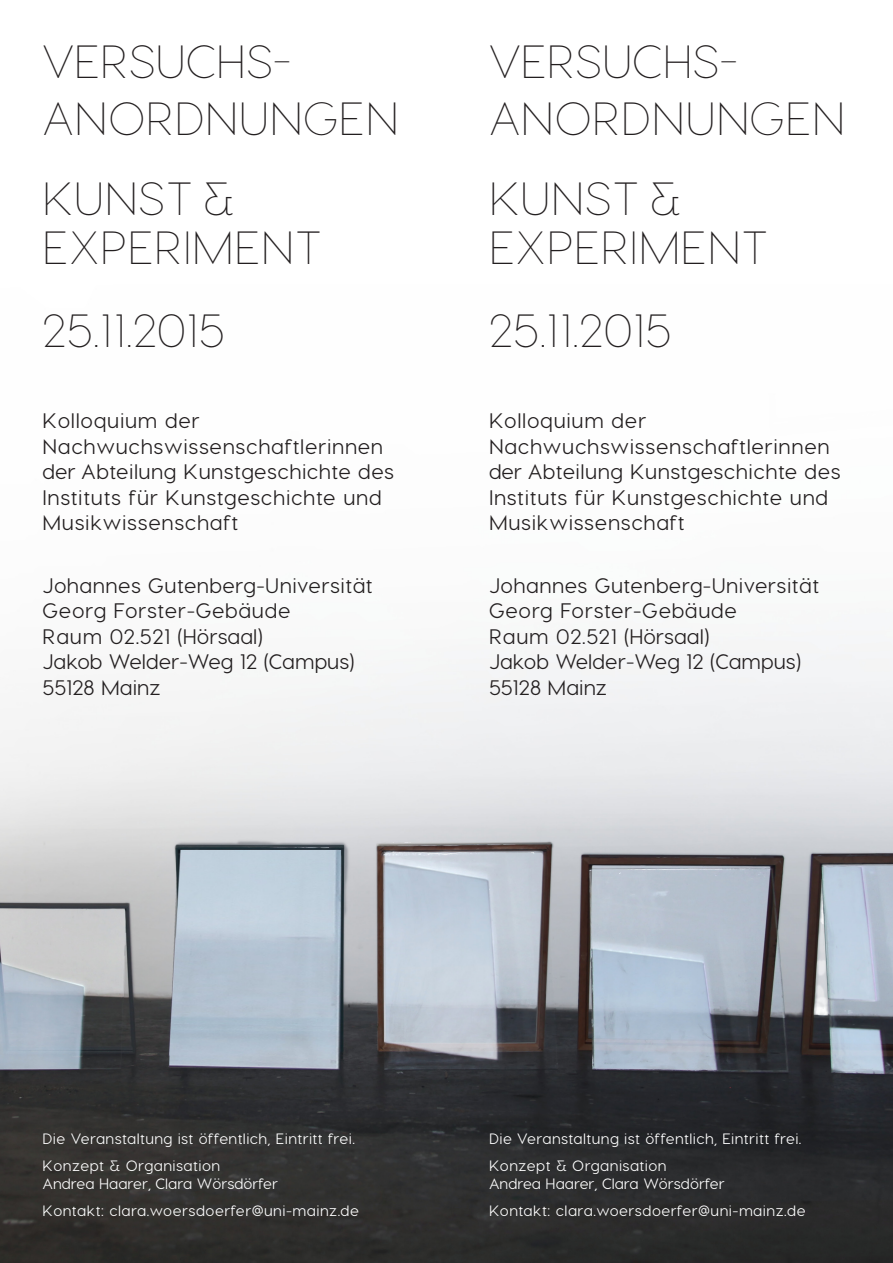
<style>
.page{position:relative;width:893px;height:1263px;background:#fff}
.page>*{position:absolute;margin:0;border:0;box-sizing:border-box;transform-origin:0 0}
.t1{font:100 46.5px/57px "Visby CF";letter-spacing:.01em;color:#231f20}
.t2{font:500 21px/25.5px "Visby CF";letter-spacing:.025em;color:#231f20}
.t3{font:500 15px/27px "Visby CF";letter-spacing:.025em;color:#fff}
</style>
<div class="page">
<img style="left:0;top:639px;width:893px;height:624px">
<h1 class="t1" style="left:43px;top:33px;width:358px">VERSUCHS-<br>ANORDNUNGEN</h1>
<h1 class="t1" style="left:43px;top:173px;width:281px;line-height:49.5px">KUNST &amp;<br>EXPERIMENT</h1>
<h1 class="t1" style="left:43px;top:301px;width:184px">25.11.2015</h1>
<p class="t2" style="left:43px;top:408px;width:353px">Kolloquium der<br>Nachwuchswissenschaftlerinnen der Abteilung Kunstgeschichte des<br>Instituts für Kunstgeschichte und<br>Musikwissenschaft</p>
<p class="t2" style="left:43px;top:572px;width:332px">Johannes Gutenberg-Universität<br>Georg Forster-Gebäude<br>Raum 02.521 (Hörsaal)<br>Jakob Welder-Weg 12 (Campus)<br>55128 Mainz</p>
<h1 class="t1" style="left:489px;top:33px;width:358px">VERSUCHS-<br>ANORDNUNGEN</h1>
<h1 class="t1" style="left:489px;top:173px;width:281px;line-height:49.5px">KUNST &amp;<br>EXPERIMENT</h1>
<h1 class="t1" style="left:489px;top:301px;width:184px">25.11.2015</h1>
<p class="t2" style="left:489px;top:408px;width:353px">Kolloquium der<br>Nachwuchswissenschaftlerinnen der Abteilung Kunstgeschichte des<br>Instituts für Kunstgeschichte und<br>Musikwissenschaft</p>
<p class="t2" style="left:489px;top:572px;width:332px">Johannes Gutenberg-Universität<br>Georg Forster-Gebäude<br>Raum 02.521 (Hörsaal)<br>Jakob Welder-Weg 12 (Campus)<br>55128 Mainz</p>
<p class="t3" style="left:43px;top:1125px;width:314px">Die Veranstaltung ist öffentlich, Eintritt frei.<br>Konzept &amp; Organisation</p>
<p class="t3" style="left:43px;top:1170px;width:318px">Andrea Haarer, Clara Wörsdörfer<br>Kontakt: clara.woersdoerfer@uni-mainz.de</p>
<p class="t3" style="left:489px;top:1125px;width:314px">Die Veranstaltung ist öffentlich, Eintritt frei.<br>Konzept &amp; Organisation</p>
<p class="t3" style="left:489px;top:1170px;width:318px">Andrea Haarer, Clara Wörsdörfer<br>Kontakt: clara.woersdoerfer@uni-mainz.de</p>
</div>
